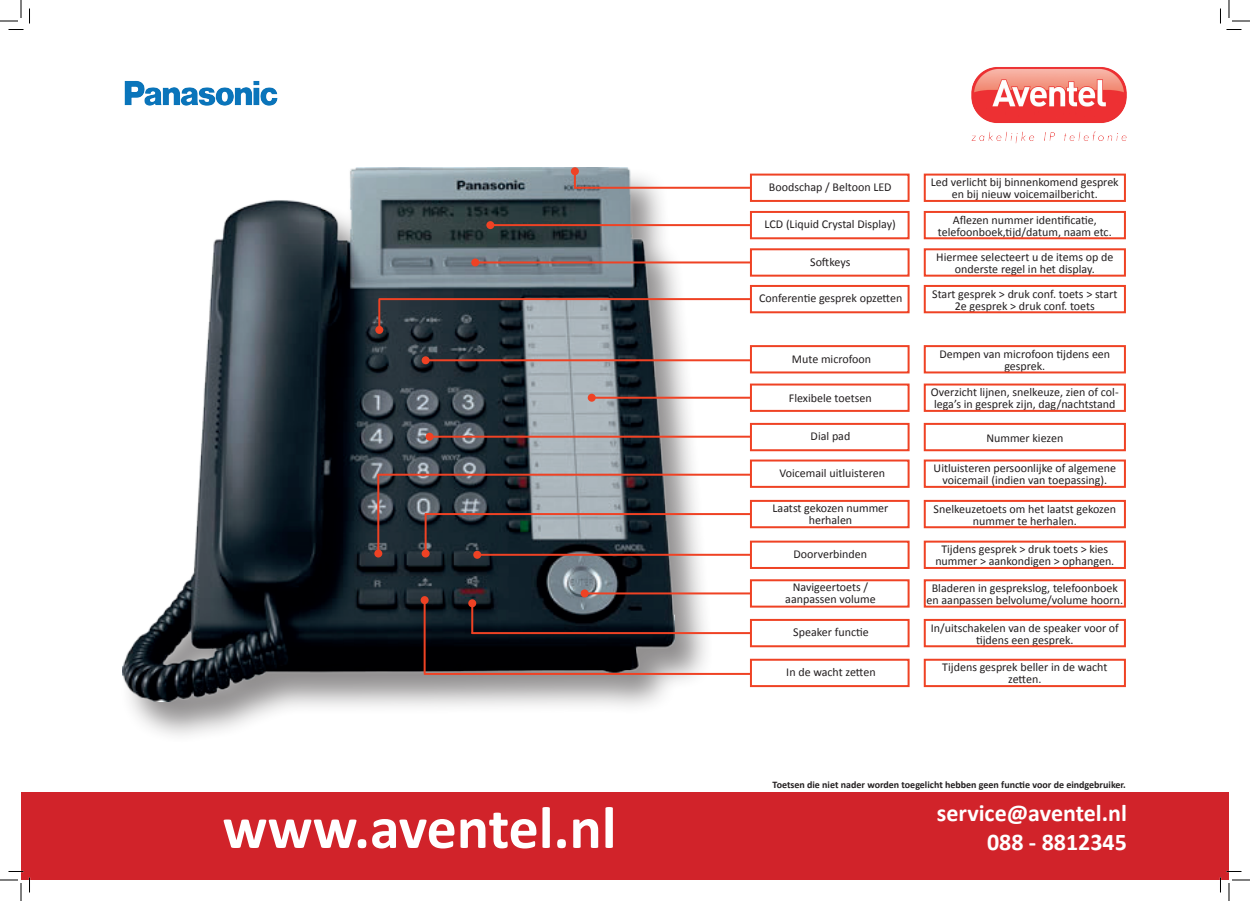
<style>
.page{position:relative;width:1250px;height:901px;background:#fff}
.page>*{position:absolute;margin:0;border:0;box-sizing:border-box;transform-origin:0 0}
.t1{font:700 60px "Calibri";color:#fff}
.t2{font:700 24px/28.8px "Calibri";color:#fff;text-align:right}
.t3{font:12px/12px "Calibri";color:#231f20;text-align:center}
.t4{font:700 10px "Calibri";color:#231f20}
</style>
<div class="page">
<div style="left:117px;top:166px;width:595px;height:578px;background:#231f20;opacity:.5"></div>
<img style="left:122px;top:168px;width:552px;height:533px">
<hr style="left:592px;top:397px;width:158px;height:2px;background:#ef4224">
<div style="left:588px;top:394px;width:8px;height:8px;background:#ef4224;border-radius:50%"></div>
<hr style="left:424px;top:514px;width:2px;height:39px;background:#ef4224">
<div style="left:421px;top:549px;width:8px;height:8px;background:#ef4224;border-radius:50%"></div>
<hr style="left:425px;top:513px;width:325px;height:2px;background:#ef4224">
<hr style="left:477px;top:554px;width:273px;height:2px;background:#ef4224">
<div style="left:473px;top:551px;width:8px;height:8px;background:#ef4224;border-radius:50%"></div>
<hr style="left:429px;top:436px;width:321px;height:2px;background:#ef4224">
<div style="left:425px;top:433px;width:8px;height:8px;background:#ef4224;border-radius:50%"></div>
<hr style="left:490px;top:224px;width:260px;height:2px;background:#ef4224">
<div style="left:486px;top:221px;width:8px;height:8px;background:#ef4224;border-radius:50%"></div>
<hr style="left:475px;top:261px;width:275px;height:2px;background:#ef4224">
<div style="left:471px;top:258px;width:8px;height:8px;background:#ef4224;border-radius:50%"></div>
<hr style="left:378px;top:300px;width:2px;height:30px;background:#ef4224">
<div style="left:375px;top:326px;width:8px;height:8px;background:#ef4224;border-radius:50%"></div>
<hr style="left:379px;top:298px;width:371px;height:2px;background:#ef4224">
<hr style="left:425px;top:359px;width:325px;height:2px;background:#ef4224">
<div style="left:421px;top:356px;width:8px;height:8px;background:#ef4224;border-radius:50%"></div>
<hr style="left:471px;top:603px;width:2px;height:30px;background:#ef4224">
<div style="left:468px;top:599px;width:8px;height:8px;background:#ef4224;border-radius:50%"></div>
<hr style="left:472px;top:632px;width:278px;height:2px;background:#ef4224">
<hr style="left:423px;top:600px;width:2px;height:73px;background:#ef4224">
<div style="left:420px;top:596px;width:8px;height:8px;background:#ef4224;border-radius:50%"></div>
<hr style="left:424px;top:673px;width:326px;height:2px;background:#ef4224">
<hr style="left:377px;top:475px;width:2px;height:78px;background:#ef4224">
<div style="left:374px;top:549px;width:8px;height:8px;background:#ef4224;border-radius:50%"></div>
<hr style="left:378px;top:474px;width:372px;height:2px;background:#ef4224">
<hr style="left:584px;top:592px;width:166px;height:2px;background:#ef4224">
<div style="left:580px;top:589px;width:8px;height:8px;background:#ef4224;border-radius:50%"></div>
<div style="left:750px;top:211px;width:159px;height:28px;border:2px solid #ef4224"></div>
<div style="left:923px;top:211px;width:203px;height:28px;border:2px solid #ef4224"></div>
<div style="left:750px;top:248px;width:159px;height:29px;border:2px solid #ef4224"></div>
<div style="left:923px;top:248px;width:203px;height:29px;border:2px solid #ef4224"></div>
<div style="left:750px;top:285px;width:159px;height:28px;border:2px solid #ef4224"></div>
<div style="left:923px;top:285px;width:203px;height:28px;border:2px solid #ef4224"></div>
<div style="left:750px;top:345px;width:159px;height:28px;border:2px solid #ef4224"></div>
<div style="left:923px;top:345px;width:203px;height:28px;border:2px solid #ef4224"></div>
<div style="left:750px;top:384px;width:159px;height:28px;border:2px solid #ef4224"></div>
<div style="left:923px;top:384px;width:203px;height:28px;border:2px solid #ef4224"></div>
<div style="left:750px;top:423px;width:159px;height:28px;border:2px solid #ef4224"></div>
<div style="left:923px;top:423px;width:203px;height:28px;border:2px solid #ef4224"></div>
<div style="left:750px;top:459px;width:159px;height:29px;border:2px solid #ef4224"></div>
<div style="left:923px;top:459px;width:203px;height:29px;border:2px solid #ef4224"></div>
<div style="left:750px;top:500px;width:159px;height:28px;border:2px solid #ef4224"></div>
<div style="left:923px;top:500px;width:203px;height:28px;border:2px solid #ef4224"></div>
<div style="left:750px;top:541px;width:159px;height:28px;border:2px solid #ef4224"></div>
<div style="left:923px;top:541px;width:203px;height:28px;border:2px solid #ef4224"></div>
<div style="left:750px;top:579px;width:159px;height:29px;border:2px solid #ef4224"></div>
<div style="left:923px;top:579px;width:203px;height:29px;border:2px solid #ef4224"></div>
<div style="left:750px;top:619px;width:159px;height:28px;border:2px solid #ef4224"></div>
<div style="left:923px;top:619px;width:203px;height:28px;border:2px solid #ef4224"></div>
<div style="left:750px;top:659px;width:159px;height:28px;border:2px solid #ef4224"></div>
<div style="left:923px;top:659px;width:203px;height:28px;border:2px solid #ef4224"></div>
<div style="left:21px;top:792px;width:1208px;height:88px;background:#d1232a"></div>
<img style="left:124px;top:80px;width:154px;height:26px">
<img style="left:971px;top:67px;width:156px;height:77px">
<svg style="left:573px;top:169px;width:179px;height:21px"></svg>
<div style="left:571px;top:167px;width:8px;height:8px;background:#ef4224;border-radius:50%"></div>
<div style="left:750px;top:174px;width:159px;height:28px;border:2px solid #ef4224"></div>
<div style="left:923px;top:174px;width:203px;height:28px;border:2px solid #ef4224"></div>
<svg style="left:0;top:0;width:30px;height:30px"></svg>
<svg style="left:0;top:871px;width:30px;height:30px"></svg>
<svg style="left:1220px;top:0;width:30px;height:30px"></svg>
<svg style="left:1219px;top:871px;width:31px;height:30px"></svg>
<p class="t3" style="left:769px;top:181px;width:124px">Boodschap / Beltoon LED</p>
<p class="t3" style="left:931px;top:176px;width:189px">Led verlicht bij binnenkomend gesprek en bij nieuw voicemailbericht.</p>
<p class="t3" style="left:764px;top:218px;width:133px">LCD (Liquid Crystal Display)</p>
<p class="t3" style="left:938px;top:214px;width:175px">Aflezen nummer identificatie, telefoonboek,tijd/datum, naam etc.</p>
<p class="t3" style="left:810px;top:256px;width:42px">Softkeys</p>
<p class="t3" style="left:936px;top:251px;width:179px">Hiermee selecteert u de items op de onderste regel in het display.</p>
<p class="t3" style="left:759px;top:292px;width:145px">Conferentie gesprek opzetten</p>
<p class="t3" style="left:932px;top:288px;width:187px">Start gesprek &gt; druk conf. toets &gt; start<br>2e gesprek &gt; druk conf. toets</p>
<p class="t3" style="left:792px;top:353px;width:81px">Mute microfoon</p>
<p class="t3" style="left:939px;top:348px;width:172px">Dempen van microfoon tijdens een gesprek.</p>
<p class="t3" style="left:931px;top:386px;width:189px;text-align:left">Overzicht lijnen, snelkeuze, zien of col&shy;lega’s in gesprek zijn, dag/nachtstand</p>
<p class="t3" style="left:789px;top:392px;width:84px">Flexibele toetsen</p>
<p class="t3" style="left:810px;top:430px;width:41px">Dial pad</p>
<p class="t3" style="left:986px;top:432px;width:78px">Nummer kiezen</p>
<p class="t3" style="left:933px;top:462px;width:184px">Uitluisteren persoonlijke of algemene voicemail (indien van toepassing).</p>
<p class="t3" style="left:779px;top:467px;width:107px">Voicemail uitluisteren</p>
<p class="t3" style="left:772px;top:502px;width:117px">Laatst gekozen nummer herhalen</p>
<p class="t3" style="left:933px;top:503px;width:184px">Snelkeuzetoets om het laatst gekozen nummer te herhalen.</p>
<p class="t3" style="left:793px;top:548px;width:75px">Doorverbinden</p>
<p class="t3" style="left:935px;top:543px;width:180px">Tijdens gesprek &gt; druk toets &gt; kies nummer &gt; aankondigen &gt; ophangen.</p>
<p class="t3" style="left:785px;top:581px;width:92px">Navigeertoets / aanpassen volume</p>
<p class="t3" style="left:926px;top:582px;width:198px">Bladeren in gesprekslog, telefoonboek en aanpassen belvolume/volume hoorn.</p>
<p class="t3" style="left:793px;top:626px;width:77px">Speaker functie</p>
<p class="t3" style="left:930px;top:622px;width:190px">In/uitschakelen van de speaker voor of tijdens een gesprek.</p>
<p class="t3" style="left:786px;top:666px;width:91px">In de wacht zetten</p>
<p class="t3" style="left:942px;top:661px;width:167px">Tijdens gesprek beller in de wacht zetten.</p>
<p class="t4" style="left:772px;top:778px;width:355px">Toetsen die niet nader worden toegelicht hebben geen functie voor de eindgebruiker.</p>
<h1 class="t1" style="left:223px;top:789px;width:395px">www.aventel.nl</h1>
<h2 class="t2" style="left:937px;top:799px;width:191px">service@aventel.nl<br>088 - 8812345</h2>
</div>
